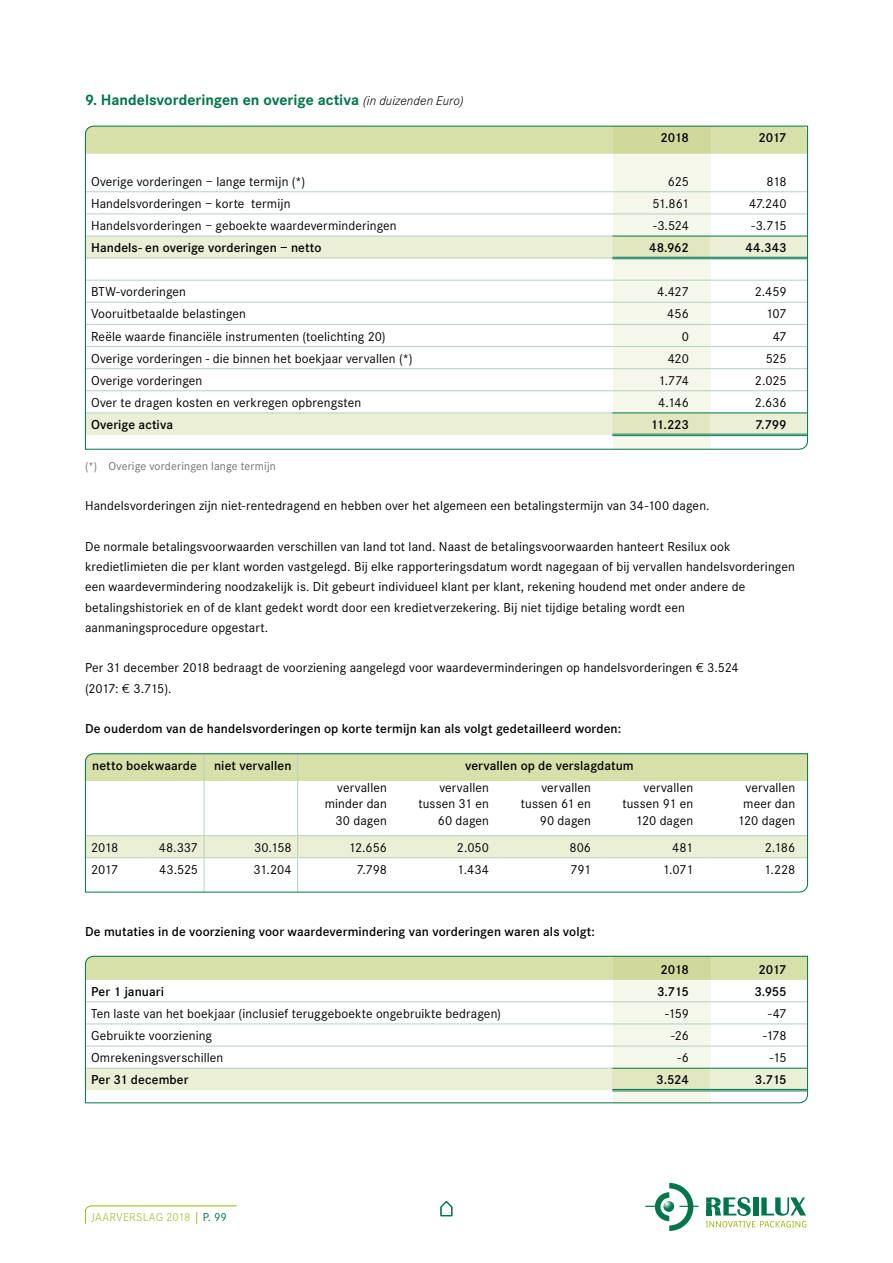
<style>
.page{position:relative;width:893px;height:1263px;background:#fff}
.page>*{position:absolute;margin:0;border:0;box-sizing:border-box;transform-origin:0 0}
.t1{font:700 15.75px "Corporate S";color:#00754a}
.t2{font:13.5px/16.2px "Corporate S";letter-spacing:.01em;color:#000;text-align:right}
.t3{font:600 13.5px "Corporate S";letter-spacing:.005em;color:#000}
.t4{font:12px "Corporate S";letter-spacing:.01em;color:#706f6f}
.t5{font:12px "Corporate S";letter-spacing:.005em;color:#b6c557}
.s1{font-weight:300;font-style:italic;font-size:13.5px;color:#000}
.s2{font-family:"Euro Sans ITC"}
.s3{color:#9cb40d}
.s4{color:#00754a}
</style>
<div class="page">
<svg style="left:85px;top:1205px;width:152px;height:19px"></svg>
<svg style="left:85px;top:125px;width:723px;height:325px"></svg>
<svg style="left:85px;top:753px;width:723px;height:140px"></svg>
<svg style="left:85px;top:955px;width:723px;height:148px"></svg>
<svg style="left:706px;top:1197px;width:100px;height:30px"></svg>
<svg style="left:645px;top:1183px;width:54px;height:48px"></svg>
<svg style="left:440px;top:1201px;width:13px;height:16px"></svg>
<p class="t1" style="left:85px;top:91px;width:380px">9. Handelsvorderingen en overige activa <span class="s1">(in duizenden Euro)</span></p>
<p class="t3" style="left:660px;top:129px;width:30px">2018</p>
<p class="t3" style="left:759px;top:129px;width:30px">2017</p>
<p class="t2" style="left:91px;top:173px;width:216px">Overige vorderingen – lange termijn (*)</p>
<p class="t2" style="left:668px;top:173px;width:23px">625</p>
<p class="t2" style="left:766px;top:173px;width:22px">818</p>
<p class="t2" style="left:91px;top:196px;width:201px">Handelsvorderingen – korte termijn</p>
<p class="t2" style="left:652px;top:196px;width:38px">51.861</p>
<p class="t2" style="left:749px;top:196px;width:39px">47.240</p>
<p class="t2" style="left:91px;top:218px;width:307px">Handelsvorderingen – geboekte waardeverminderingen</p>
<p class="t2" style="left:653px;top:218px;width:37px">-3.524</p>
<p class="t2" style="left:752px;top:218px;width:37px">-3.715</p>
<p class="t3" style="left:91px;top:240px;width:232px">Handels- en overige vorderingen – netto</p>
<p class="t3" style="left:649px;top:240px;width:41px">48.962</p>
<p class="t3" style="left:745px;top:240px;width:43px">44.343</p>
<p class="t2" style="left:91px;top:284px;width:97px">BTW-vorderingen</p>
<p class="t2" style="left:657px;top:284px;width:33px">4.427</p>
<p class="t2" style="left:755px;top:284px;width:33px">2.459</p>
<p class="t2" style="left:91px;top:306px;width:156px">Vooruitbetaalde belastingen</p>
<p class="t2" style="left:667px;top:306px;width:23px">456</p>
<p class="t2" style="left:766px;top:306px;width:22px">107</p>
<p class="t2" style="left:91px;top:328px;width:296px">Reële waarde financiële instrumenten (toelichting 20)</p>
<p class="t2" style="left:682px;top:328px;width:9px">0</p>
<p class="t2" style="left:773px;top:328px;width:16px">47</p>
<p class="t2" style="left:91px;top:350px;width:323px">Overige vorderingen - die binnen het boekjaar vervallen (*)</p>
<p class="t2" style="left:668px;top:350px;width:23px">420</p>
<p class="t2" style="left:766px;top:350px;width:22px">525</p>
<p class="t2" style="left:91px;top:372px;width:113px">Overige vorderingen</p>
<p class="t2" style="left:658px;top:372px;width:32px">1.774</p>
<p class="t2" style="left:755px;top:372px;width:33px">2.025</p>
<p class="t2" style="left:91px;top:395px;width:272px">Over te dragen kosten en verkregen opbrengsten</p>
<p class="t2" style="left:658px;top:395px;width:32px">4.146</p>
<p class="t2" style="left:755px;top:395px;width:34px">2.636</p>
<p class="t3" style="left:91px;top:417px;width:83px">Overige activa</p>
<p class="t3" style="left:650px;top:417px;width:40px">11.223</p>
<p class="t3" style="left:755px;top:417px;width:33px">7.799</p>
<p class="t4" style="left:85px;top:459px;width:192px">(*) Overige vorderingen lange termijn</p>
<p class="t2" style="left:85px;top:498px;width:626px">Handelsvorderingen zijn niet-rentedragend en hebben over het algemeen een betalingstermijn van 34-100 dagen.</p>
<p class="t2" style="left:85px;top:536px;width:711px;line-height:20.2px;text-align:left">De normale betalingsvoorwaarden verschillen van land tot land. Naast de betalingsvoorwaarden hanteert Resilux ook kredietlimieten die per klant worden vastgelegd. Bij elke rapporteringsdatum wordt nagegaan of bij vervallen handelsvorderingen een waardevermindering noodzakelijk is. Dit gebeurt individueel klant per klant, rekening houdend met onder andere de betalingshistoriek en of de klant gedekt wordt door een kredietverzekering. Bij niet tijdige betaling wordt een aanmaningsprocedure opgestart.</p>
<p class="t2" style="left:85px;top:658px;width:655px;line-height:20.2px;text-align:left">Per 31 december 2018 bedraagt de voorziening aangelegd voor waardeverminderingen op handelsvorderingen <span class="s2">€</span> 3.524 (2017: <span class="s2">€</span> 3.715).</p>
<p class="t3" style="left:85px;top:721px;width:538px">De ouderdom van de handelsvorderingen op korte termijn kan als volgt gedetailleerd worden:</p>
<p class="t3" style="left:92px;top:758px;width:106px">netto boekwaarde</p>
<p class="t3" style="left:214px;top:758px;width:79px">niet vervallen</p>
<p class="t3" style="left:465px;top:758px;width:170px">vervallen op de verslagdatum</p>
<p class="t2" style="left:325px;top:780px;width:64px">vervallen minder dan<br>30 dagen</p>
<p class="t2" style="left:418px;top:780px;width:72px">vervallen tussen 31 en<br>60 dagen</p>
<p class="t2" style="left:521px;top:780px;width:72px">vervallen tussen 61 en<br>90 dagen</p>
<p class="t2" style="left:622px;top:780px;width:72px">vervallen tussen 91 en<br>120 dagen</p>
<p class="t2" style="left:738px;top:780px;width:59px;text-align:center">vervallen meer dan<br>120 dagen</p>
<p class="t2" style="left:91px;top:839px;width:29px">2018</p>
<p class="t2" style="left:159px;top:839px;width:41px">48.337</p>
<p class="t2" style="left:254px;top:839px;width:39px">30.158</p>
<p class="t2" style="left:349px;top:839px;width:40px">12.656</p>
<p class="t2" style="left:457px;top:839px;width:34px">2.050</p>
<p class="t2" style="left:569px;top:839px;width:23px">806</p>
<p class="t2" style="left:672px;top:839px;width:22px">481</p>
<p class="t2" style="left:765px;top:839px;width:32px">2.186</p>
<p class="t2" style="left:91px;top:861px;width:29px">2017</p>
<p class="t2" style="left:159px;top:861px;width:41px">43.525</p>
<p class="t2" style="left:253px;top:861px;width:40px">31.204</p>
<p class="t2" style="left:357px;top:861px;width:32px">7.798</p>
<p class="t2" style="left:457px;top:861px;width:34px">1.434</p>
<p class="t2" style="left:571px;top:861px;width:22px">791</p>
<p class="t2" style="left:662px;top:861px;width:32px">1.071</p>
<p class="t2" style="left:764px;top:861px;width:33px">1.228</p>
<p class="t3" style="left:85px;top:923px;width:511px">De mutaties in de voorziening voor waardevermindering van vorderingen waren als volgt:</p>
<p class="t3" style="left:660px;top:962px;width:30px">2018</p>
<p class="t3" style="left:759px;top:962px;width:30px">2017</p>
<p class="t3" style="left:91px;top:984px;width:74px">Per 1 januari</p>
<p class="t3" style="left:657px;top:984px;width:33px">3.715</p>
<p class="t3" style="left:754px;top:984px;width:34px">3.955</p>
<p class="t2" style="left:91px;top:1005px;width:411px">Ten laste van het boekjaar (inclusief teruggeboekte ongebruikte bedragen)</p>
<p class="t2" style="left:665px;top:1005px;width:25px">-159</p>
<p class="t2" style="left:768px;top:1005px;width:20px">-47</p>
<p class="t2" style="left:91px;top:1028px;width:123px">Gebruikte voorziening</p>
<p class="t2" style="left:671px;top:1028px;width:19px">-26</p>
<p class="t2" style="left:763px;top:1028px;width:25px">-178</p>
<p class="t2" style="left:91px;top:1050px;width:134px">Omrekeningsverschillen</p>
<p class="t2" style="left:677px;top:1050px;width:13px">-6</p>
<p class="t2" style="left:770px;top:1050px;width:18px">-15</p>
<p class="t3" style="left:91px;top:1072px;width:99px">Per 31 december</p>
<p class="t3" style="left:656px;top:1072px;width:34px">3.524</p>
<p class="t3" style="left:755px;top:1072px;width:33px">3.715</p>
<p class="t5" style="left:91px;top:1210px;width:137px">JAARVERSLAG 2018 <span class="s3">|</span> <span class="s4">P. 99</span></p>
</div>
